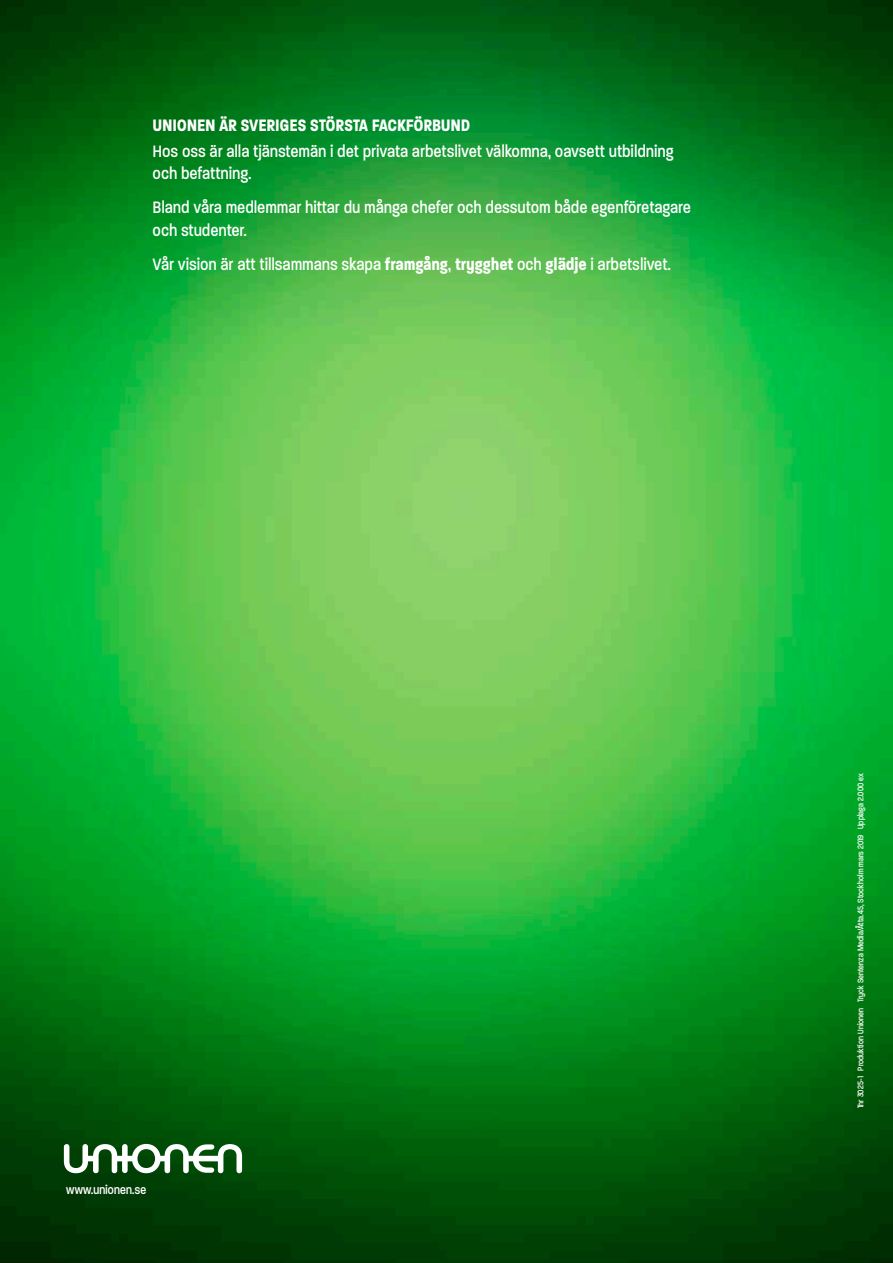
<style>
.page{position:relative;width:893px;height:1263px;background:#fff}
.page>*{position:absolute;margin:0;border:0;box-sizing:border-box;transform-origin:0 0}
.t1{font:500 22.35px/34.2px "Paralucent Condensed";letter-spacing:.01em;color:#fff}
.t2{font:500 16.8px "Paralucent Condensed";color:#fff}
.t3{font:500 11.1px "Paralucent Condensed";color:#fff}
.s1{font-weight:700}
</style>
<div class="page">
<img style="left:0;top:0;width:893px;height:1263px">
<svg style="left:64px;top:1144px;width:178px;height:29px"></svg>
<p class="t1" style="left:153px;top:111px;width:522px;line-height:26.2px"><span class="s1">UNIONEN ÄR SVERIGES STÖRSTA FACKFÖRBUND<br></span>Hos oss är alla tjänstemän i det privata arbetslivet välkomna, oavsett utbildning</p>
<p class="t1" style="left:153px;top:156px;width:540px">och befattning.<br>Bland våra medlemmar hittar du många chefer och dessutom både egenföretagare</p>
<p class="t1" style="left:153px;top:212px;width:520px">och studenter.<br>Vår vision är att tillsammans skapa <span class="s1">framgång</span>, <span class="s1">trygghet</span> och <span class="s1">glädje</span> i arbetslivet.</p>
<p class="t2" style="left:66px;top:1180px;width:82px">www.unionen.se</p>
<p class="t3" style="left:855px;top:1108px;width:337px;rotate:-90deg">Tnr 3025-1 Produktion Unionen Tryck Sentenza Media/Åtta.45, Stockholm mars 2019 Upplaga 2.000 ex</p>
</div>
